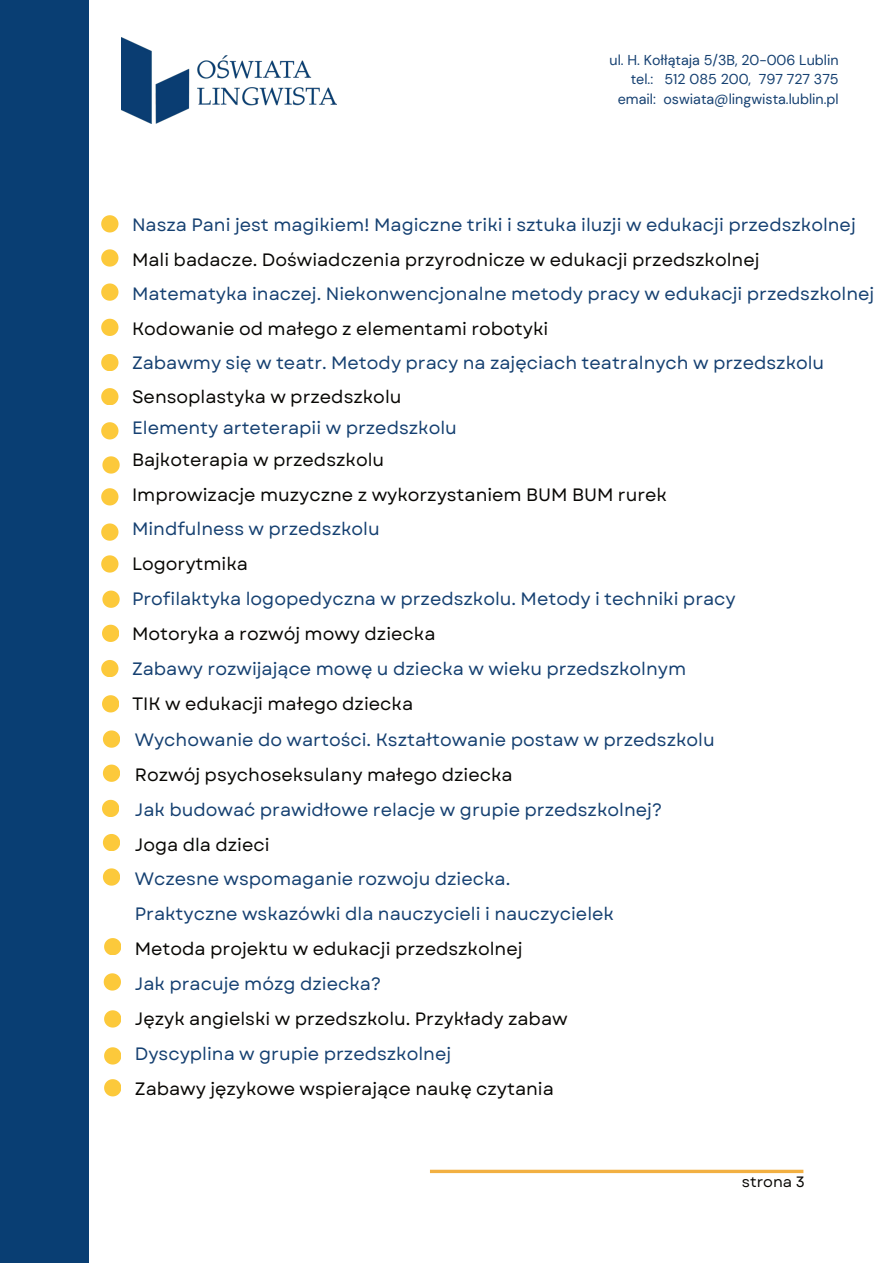
<style>
.page{position:relative;width:893px;height:1264px;background:#fff}
.page>*{position:absolute;margin:0;border:0;box-sizing:border-box;transform-origin:0 0}
.t1{font:17.85px/34.8px "Garet";color:#154071}
.t2{font:17.85px/34.8px "Garet";color:#080704}
.t3{font:15px "Garet";color:#080704}
.t4{font:14.25px/19.4px "DM Sans";color:#154071;text-align:right}
</style>
<div class="page">
<svg style="left:430px;top:1169px;width:373px;height:4px"></svg>
<img style="left:121px;top:37px;width:215px;height:87px">
<div style="left:0;top:0;width:89px;height:1262px;background:#093e73"></div>
<svg style="left:101px;top:215px;width:17px;height:17px"></svg>
<svg style="left:101px;top:249px;width:17px;height:17px"></svg>
<svg style="left:101px;top:283px;width:17px;height:17px"></svg>
<svg style="left:101px;top:319px;width:17px;height:16px"></svg>
<svg style="left:101px;top:354px;width:17px;height:17px"></svg>
<svg style="left:101px;top:388px;width:17px;height:17px"></svg>
<svg style="left:101px;top:422px;width:17px;height:17px"></svg>
<svg style="left:102px;top:456px;width:17px;height:17px"></svg>
<svg style="left:101px;top:488px;width:17px;height:17px"></svg>
<svg style="left:101px;top:523px;width:17px;height:17px"></svg>
<svg style="left:101px;top:555px;width:17px;height:17px"></svg>
<svg style="left:102px;top:624px;width:17px;height:17px"></svg>
<svg style="left:101px;top:660px;width:17px;height:17px"></svg>
<svg style="left:102px;top:695px;width:17px;height:17px"></svg>
<svg style="left:102px;top:590px;width:17px;height:17px"></svg>
<svg style="left:103px;top:730px;width:17px;height:17px"></svg>
<svg style="left:103px;top:764px;width:17px;height:17px"></svg>
<svg style="left:102px;top:799px;width:17px;height:17px"></svg>
<svg style="left:103px;top:834px;width:17px;height:16px"></svg>
<svg style="left:103px;top:868px;width:17px;height:17px"></svg>
<svg style="left:104px;top:973px;width:17px;height:17px"></svg>
<svg style="left:104px;top:1010px;width:17px;height:17px"></svg>
<svg style="left:104px;top:1047px;width:17px;height:17px"></svg>
<svg style="left:104px;top:938px;width:17px;height:16px"></svg>
<svg style="left:104px;top:1079px;width:17px;height:16px"></svg>
<p class="t4" style="left:609px;top:50px;width:230px">ul. H. Kołłątaja 5/3B, 20-006 Lublin tel.: 512 085 200, 797 727 375 email: oswiata@lingwista.lublin.pl</p>
<p class="t1" style="left:132px;top:208px;width:725px">Nasza Pani jest magikiem! Magiczne triki i sztuka iluzji w edukacji przedszkolnej</p>
<p class="t2" style="left:132px;top:242px;width:629px">Mali badacze. Doświadczenia przyrodnicze w edukacji przedszkolnej</p>
<p class="t1" style="left:132px;top:277px;width:743px">Matematyka inaczej. Niekonwencjonalne metody pracy w edukacji przedszkolnej</p>
<p class="t2" style="left:132px;top:312px;width:418px">Kodowanie od małego z elementami robotyki</p>
<p class="t1" style="left:132px;top:346px;width:693px">Zabawmy się w teatr. Metody pracy na zajęciach teatralnych w przedszkolu</p>
<p class="t2" style="left:132px;top:380px;width:271px">Sensoplastyka w przedszkolu</p>
<p class="t1" style="left:132px;top:411px;width:326px">Elementy arteterapii w przedszkolu</p>
<p class="t2" style="left:132px;top:442px;width:536px">Bajkoterapia w przedszkolu<br>Improwizacje muzyczne z wykorzystaniem BUM BUM rurek</p>
<p class="t1" style="left:132px;top:512px;width:249px">Mindfulness w przedszkolu</p>
<p class="t2" style="left:132px;top:547px;width:117px">Logorytmika</p>
<p class="t1" style="left:132px;top:582px;width:605px">Profilaktyka logopedyczna w przedszkolu. Metody i techniki pracy</p>
<p class="t2" style="left:132px;top:617px;width:305px">Motoryka a rozwój mowy dziecka</p>
<p class="t1" style="left:132px;top:652px;width:555px">Zabawy rozwijające mowę u dziecka w wieku przedszkolnym</p>
<p class="t2" style="left:132px;top:686px;width:282px">TIK w edukacji małego dziecka</p>
<p class="t1" style="left:135px;top:723px;width:581px">Wychowanie do wartości. Kształtowanie postaw w przedszkolu</p>
<p class="t2" style="left:135px;top:757px;width:379px">Rozwój psychoseksulany małego dziecka</p>
<p class="t1" style="left:135px;top:792px;width:529px">Jak budować prawidłowe relacje w grupie przedszkolnej?</p>
<p class="t2" style="left:135px;top:827px;width:136px">Joga dla dzieci</p>
<p class="t1" style="left:135px;top:862px;width:480px">Wczesne wspomaganie rozwoju dziecka.<br>Praktyczne wskazówki dla nauczycieli i nauczycielek</p>
<p class="t2" style="left:135px;top:932px;width:389px">Metoda projektu w edukacji przedszkolnej</p>
<p class="t1" style="left:135px;top:966px;width:248px">Jak pracuje mózg dziecka?</p>
<p class="t2" style="left:135px;top:1001px;width:434px">Język angielski w przedszkolu. Przykłady zabaw</p>
<p class="t1" style="left:135px;top:1036px;width:318px">Dyscyplina w grupie przedszkolnej</p>
<p class="t2" style="left:135px;top:1071px;width:420px">Zabawy językowe wspierające naukę czytania</p>
<p class="t3" style="left:741px;top:1172px;width:65px">strona 3</p>
</div>
